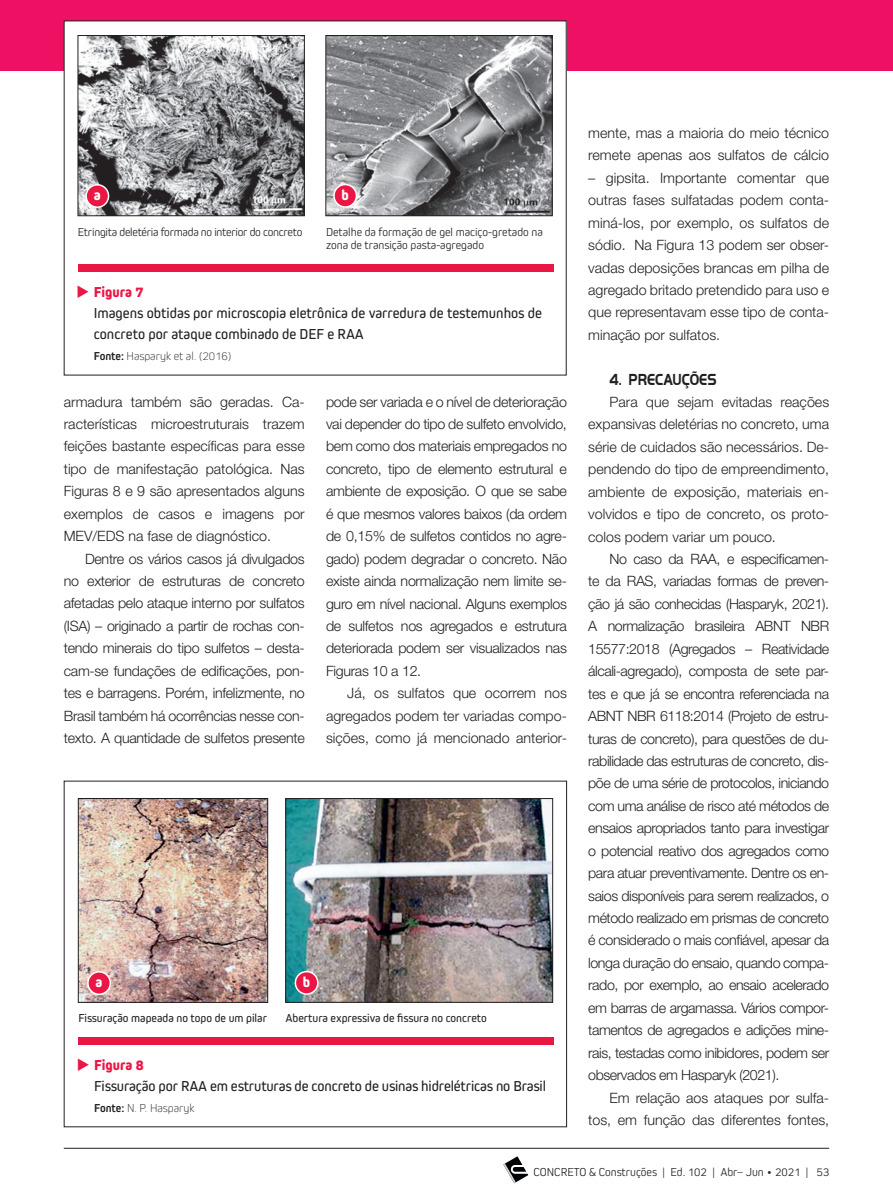
<style>
.page{position:relative;width:893px;height:1191px;background:#fff}
.page>*{position:absolute;margin:0;border:0;box-sizing:border-box;transform-origin:0 0}
.t1{font:700 16.5px "Handel Got D";color:#231f20;scale:.8 1}
.t2{font:15px/21px "Kiro";color:#231f20}
.t3{font:800 15px "Kiro";color:#fff}
.t4{font:300 14.25px/22.5px "Helvetica Neue LT Std";color:#231f20;text-align:justify}
.t5{font:300 12px/13.5px "Kiro";color:#231f20}
.t6{font:12px "Kiro";color:#231f20}
.t7{font:300 12px "Kiro";letter-spacing:-.02em;color:#231f20}
.t8{font:200 12px "Kiro";color:#231f20}
.s1{color:#ea1745}
.s2{font-weight:800;color:#ea1745}
.s3{font-weight:700}
</style>
<div class="page">
<svg style="left:503px;top:1156px;width:25px;height:27px"></svg>
<hr style="left:64px;top:1148px;width:765px;height:1px;background:#231f20">
<div style="left:0;top:0;width:893px;height:70px;background:#ec1163"></div>
<div style="left:78px;top:1037px;width:476px;height:7px;background:#ea1745"></div>
<img style="left:80px;top:800px;width:186px;height:200px">
<div style="left:78px;top:798px;width:190px;height:204px;border:1px solid #231f20"></div>
<img style="left:288px;top:800px;width:263px;height:200px">
<div style="left:286px;top:798px;width:267px;height:204px;border:1px solid #231f20"></div>
<div style="left:64px;top:21px;width:502px;height:354px;background:#fff"></div>
<div style="left:78px;top:264px;width:476px;height:8px;background:#ea1745"></div>
<img style="left:80px;top:37px;width:223px;height:177px">
<div style="left:78px;top:35px;width:227px;height:181px;border:1px solid #231f20"></div>
<img style="left:328px;top:37px;width:222px;height:177px">
<div style="left:326px;top:35px;width:226px;height:181px;border:1px solid #231f20"></div>
<div style="left:86px;top:185px;width:23px;height:22px;background:#ea1745;border-radius:50%"></div>
<div style="left:85px;top:184px;width:24px;height:24px;border:2px solid #fff;border-radius:50%"></div>
<div style="left:334px;top:184px;width:22px;height:23px;background:#ea1745;border-radius:50%"></div>
<div style="left:333px;top:184px;width:24px;height:24px;border:2px solid #fff;border-radius:50%"></div>
<div style="left:88px;top:972px;width:22px;height:22px;background:#ea1745;border-radius:50%"></div>
<div style="left:87px;top:971px;width:24px;height:24px;border:2px solid #fff;border-radius:50%"></div>
<div style="left:295px;top:971px;width:23px;height:23px;background:#ea1745;border-radius:50%"></div>
<div style="left:295px;top:971px;width:24px;height:23px;border:2px solid #fff;border-radius:50%"></div>
<p class="t3" style="left:94px;top:186px;width:8px">a</p>
<p class="t3" style="left:342px;top:187px;width:9px">b</p>
<p class="t7" style="left:78px;top:224px;width:226px">Etringita deletéria formada no interior do concreto</p>
<p class="t5" style="left:326px;top:224px;width:218px">Detalhe da formação de gel maciço-gretado na zona de transição pasta-agregado</p>
<p class="t2" style="left:94px;top:281px;width:450px;text-indent:-17px"><span class="s1">◆</span> <span class="s2">Figura 7<br></span>Imagens obtidas por microscopia eletrônica de varredura de testemunhos de concreto por ataque combinado de DEF e RAA</p>
<p class="t8" style="left:94px;top:349px;width:139px"><span class="s3">Fonte:</span> Hasparyk et al. (2016)</p>
<p class="t4" style="left:64px;top:390px;width:242px">armadura também são geradas. Ca&shy;racterísticas microestruturais trazem feições bastante específicas para esse tipo de manifestação patológica. Nas Figuras 8 e 9 são apresentados alguns exemplos de casos e imagens por MEV/EDS na fase de diagnóstico.</p>
<p class="t4" style="left:64px;top:547px;width:242px;text-indent:21px">Dentre os vários casos já divulgados no exterior de estruturas de concreto afetadas pelo ataque interno por sulfatos (ISA) – originado a partir de rochas con&shy;tendo minerais do tipo sulfetos – desta&shy;cam-se fundações de edificações, pon&shy;tes e barragens. Porém, infelizmente, no Brasil também há ocorrências nesse con&shy;texto. A quantidade de sulfetos presente</p>
<p class="t4" style="left:326px;top:390px;width:242px">pode ser variada e o nível de deterioração vai depender do tipo de sulfeto envolvido, bem como dos materiais empregados no concreto, tipo de elemento estrutural e ambiente de exposição. O que se sabe é que mesmos valores baixos (da ordem de 0,15% de sulfetos contidos no agre&shy;gado) podem degradar o concreto. Não existe ainda normalização nem limite se&shy;guro em nível nacional. Alguns exemplos de sulfetos nos agregados e estrutura deteriorada podem ser visualizados nas Figuras 10 a 12.</p>
<p class="t4" style="left:326px;top:681px;width:242px;text-indent:21px">Já, os sulfatos que ocorrem nos agregados podem ter variadas compo&shy;sições, como já mencionado anterior-</p>
<p class="t3" style="left:96px;top:973px;width:8px">a</p>
<p class="t3" style="left:303px;top:973px;width:9px">b</p>
<p class="t6" style="left:78px;top:1011px;width:190px">Fissuração mapeada no topo de um pilar</p>
<p class="t6" style="left:285px;top:1011px;width:203px">Abertura expressiva de fissura no concreto</p>
<p class="t2" style="left:94px;top:1053px;width:453px;text-indent:-17px"><span class="s1">◆</span> <span class="s2">Figura 8<br></span>Fissuração por RAA em estruturas de concreto de usinas hidrelétricas no Brasil</p>
<p class="t8" style="left:94px;top:1100px;width:102px"><span class="s3">Fonte:</span> N. P. Hasparyk</p>
<p class="t4" style="left:588px;top:121px;width:242px">mente, mas a maioria do meio técnico remete apenas aos sulfatos de cálcio</p>
<p class="t4" style="left:588px;top:166px;width:242px">– gipsita. Importante comentar que outras fases sulfatadas podem conta&shy;miná-los, por exemplo, os sulfatos de sódio. Na Figura 13 podem ser obser&shy;vadas deposições brancas em pilha de agregado britado pretendido para uso e que representavam esse tipo de conta&shy;minação por sulfatos.</p>
<p class="t1" style="left:609px;top:370px;width:135px">4. PRECAUÇÕES</p>
<p class="t4" style="left:588px;top:390px;width:242px;text-indent:21px">Para que sejam evitadas reações expansivas deletérias no concreto, uma série de cuidados são necessários. De&shy;pendendo do tipo de empreendimento, ambiente de exposição, materiais en&shy;volvidos e tipo de concreto, os proto&shy;colos podem variar um pouco.</p>
<p class="t4" style="left:588px;top:547px;width:242px;text-indent:21px">No caso da RAA, e especificamen&shy;te da RAS, variadas formas de preven&shy;ção já são conhecidas (Hasparyk, 2021).<br>A normalização brasileira ABNT NBR 15577:2018 (Agregados – Reatividade álcali-agregado), composta de sete par&shy;tes e que já se encontra referenciada na ABNT NBR 6118:2014 (Projeto de estru&shy;turas de concreto), para questões de du&shy;rabilidade das estruturas de concreto, dis&shy;põe de uma série de protocolos, iniciando com uma análise de risco até métodos de ensaios apropriados tanto para investigar o potencial reativo dos agregados como para atuar preventivamente. Dentre os en&shy;saios disponíveis para serem realizados, o método realizado em prismas de concreto é considerado o mais confiável, apesar da longa duração do ensaio, quando compa&shy;rado, por exemplo, ao ensaio acelerado em barras de argamassa. Vários compor&shy;tamentos de agregados e adições mine&shy;rais, testadas como inibidores, podem ser observados em Hasparyk (2021).</p>
<p class="t4" style="left:588px;top:1086px;width:242px;text-align:right">Em relação aos ataques por sulfa&shy;tos, em função das diferentes fontes,</p>
<p class="t5" style="left:533px;top:1164px;width:297px">CONCRETO &amp; Construções | Ed. 102 | Abr– Jun • 2021 | 53</p>
</div>
